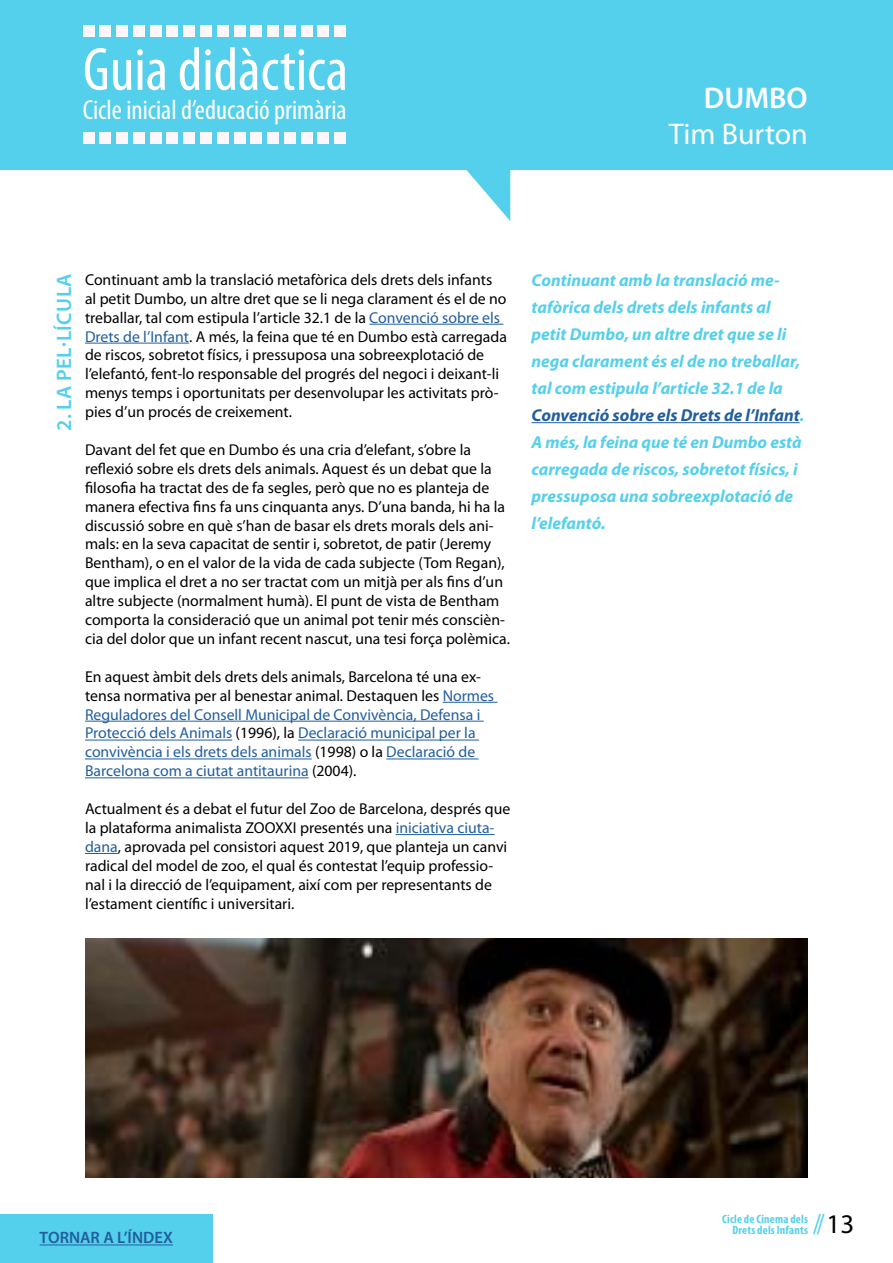
<style>
.page{position:relative;width:893px;height:1263px;background:#fff}
.page>*{position:absolute;margin:0;border:0;box-sizing:border-box;transform-origin:0 0}
.t1{font:condensed 61.5px "Myriad Pro";color:#fff}
.t2{font:30px "Myriad Pro";color:#fff}
.t3{font:600 30px "Myriad Pro";color:#fff}
.t4{font:28.5px "Minion Pro";color:#55d0ec}
.t5{font:condensed 27.75px "Myriad Pro";color:#fff}
.t6{font:600 21px "Myriad Pro";color:#55d0ec}
.t7{font:italic 700 17.25px/27px "Myriad Pro";color:#55d0ec}
.t8{font:600 16.5px "Myriad Pro";color:#215e9e}
.t9{font:15.75px/18.9px "Myriad Pro";color:#000}
.t10{font:15.75px/18.9px "Myriad Pro";color:#215e9e}
.t11{font:700 condensed 12px/10.5px "Myriad Pro";letter-spacing:.015em;color:#55d0ec;text-align:right}
.s1{color:#215e9e}
.s2{color:#000}
.s3{font-family:"Myriad Pro";font-size:27px;color:#000}
</style>
<div class="page">
<div style="left:0;top:0;width:893px;height:169px;background:#55d0ec"></div>
<svg style="left:459px;top:169px;width:51px;height:52px"></svg>
<div style="left:83px;top:26px;width:11px;height:11px;background:#fef7fa"></div>
<div style="left:100px;top:26px;width:11px;height:11px;background:#fef7fa"></div>
<div style="left:116px;top:26px;width:12px;height:11px;background:#fef7fa"></div>
<div style="left:133px;top:26px;width:12px;height:11px;background:#fef7fa"></div>
<div style="left:150px;top:26px;width:11px;height:11px;background:#fef7fa"></div>
<div style="left:167px;top:26px;width:11px;height:11px;background:#fef7fa"></div>
<div style="left:183px;top:26px;width:12px;height:11px;background:#fef7fa"></div>
<div style="left:200px;top:26px;width:12px;height:11px;background:#fef7fa"></div>
<div style="left:217px;top:26px;width:11px;height:11px;background:#fef7fa"></div>
<div style="left:234px;top:26px;width:11px;height:11px;background:#fef7fa"></div>
<div style="left:251px;top:26px;width:11px;height:11px;background:#fef7fa"></div>
<div style="left:267px;top:26px;width:12px;height:11px;background:#fef7fa"></div>
<div style="left:284px;top:26px;width:12px;height:11px;background:#fef7fa"></div>
<div style="left:301px;top:26px;width:11px;height:11px;background:#fef7fa"></div>
<div style="left:318px;top:26px;width:11px;height:11px;background:#fef7fa"></div>
<div style="left:334px;top:26px;width:12px;height:11px;background:#fef7fa"></div>
<div style="left:83px;top:132px;width:11px;height:12px;background:#fef7fa"></div>
<div style="left:100px;top:132px;width:11px;height:12px;background:#fef7fa"></div>
<div style="left:116px;top:132px;width:12px;height:12px;background:#fef7fa"></div>
<div style="left:133px;top:132px;width:12px;height:12px;background:#fef7fa"></div>
<div style="left:150px;top:132px;width:11px;height:12px;background:#fef7fa"></div>
<div style="left:167px;top:132px;width:11px;height:12px;background:#fef7fa"></div>
<div style="left:183px;top:132px;width:12px;height:12px;background:#fef7fa"></div>
<div style="left:200px;top:132px;width:12px;height:12px;background:#fef7fa"></div>
<div style="left:217px;top:132px;width:11px;height:12px;background:#fef7fa"></div>
<div style="left:234px;top:132px;width:11px;height:12px;background:#fef7fa"></div>
<div style="left:251px;top:132px;width:11px;height:12px;background:#fef7fa"></div>
<div style="left:267px;top:132px;width:12px;height:12px;background:#fef7fa"></div>
<div style="left:284px;top:132px;width:12px;height:12px;background:#fef7fa"></div>
<div style="left:301px;top:132px;width:11px;height:12px;background:#fef7fa"></div>
<div style="left:318px;top:132px;width:11px;height:12px;background:#fef7fa"></div>
<div style="left:334px;top:132px;width:12px;height:12px;background:#fef7fa"></div>
<div style="left:0;top:1214px;width:213px;height:49px;background:#55d0ec"></div>
<hr style="left:40px;top:1244px;width:133px;height:1px;background:#215e9e">
<hr style="left:369px;top:324px;width:134px;height:1px;background:#215e9e">
<hr style="left:85px;top:343px;width:104px;height:1px;background:#215e9e">
<hr style="left:443px;top:702px;width:54px;height:1px;background:#215e9e">
<hr style="left:85px;top:721px;width:399px;height:1px;background:#215e9e">
<hr style="left:85px;top:740px;width:147px;height:1px;background:#215e9e">
<hr style="left:298px;top:740px;width:181px;height:1px;background:#215e9e">
<hr style="left:85px;top:758px;width:227px;height:1px;background:#215e9e">
<hr style="left:386px;top:758px;width:93px;height:1px;background:#215e9e">
<hr style="left:85px;top:777px;width:224px;height:1px;background:#215e9e">
<hr style="left:396px;top:834px;width:98px;height:1px;background:#215e9e">
<hr style="left:85px;top:853px;width:33px;height:1px;background:#215e9e">
<hr style="left:531px;top:422px;width:269px;height:1px;background:#215e9e">
<img style="left:85px;top:938px;width:723px;height:240px">
<h1 class="t1" style="left:83px;top:32px;width:267px">Guia didàctica</h1>
<h3 class="t5" style="left:83px;top:93px;width:265px">Cicle inicial d’educació primària</h3>
<h2 class="t3" style="left:704px;top:78px;width:105px">DUMBO</h2>
<h2 class="t2" style="left:669px;top:115px;width:141px">Tim Burton</h2>
<p class="t9" style="left:85px;top:270px;width:423px">Continuant amb la translació metafòrica dels drets dels infants al petit Dumbo, un altre dret que se li nega clarament és el de no treballar, tal com estipula l’article 32.1 de la <span class="s1">Convenció sobre els Drets de l’Infant</span>. A més, la feina que té en Dumbo està carregada de riscos, sobretot físics, i pressuposa una sobreexplotació de l’elefantó, fent-lo responsable del progrés del negoci i deixant-li menys temps i oportunitats per desenvolupar les activitats prò&shy;pies d’un procés de creixement.</p>
<p class="t9" style="left:85px;top:440px;width:426px">Davant del fet que en Dumbo és una cria d’elefant, s’obre la reflexió sobre els drets dels animals. Aquest és un debat que la filosofia ha tractat des de fa segles, però que no es planteja de manera efectiva fins fa uns cinquanta anys. D’una banda, hi ha la discussió sobre en què s’han de basar els drets morals dels ani&shy;mals: en la seva capacitat de sentir i, sobretot, de patir (Jeremy Bentham), o en el valor de la vida de cada subjecte (Tom Regan), que implica el dret a no ser tractat com un mitjà per als fins d’un altre subjecte (normalment humà). El punt de vista de Bentham comporta la consideració que un animal pot tenir més conscièn&shy;cia del dolor que un infant recent nascut, una tesi força polèmica.</p>
<p class="t10" style="left:85px;top:667px;width:411px"><span class="s2">En aquest àmbit dels drets dels animals, Barcelona té una ex&shy;tensa normativa per al benestar animal. Destaquen les</span> Normes Reguladores del Consell Municipal de Convivència, Defensa i Protecció dels Animals <span class="s2">(1996), la</span> Declaració municipal per la convivència i els drets dels animals <span class="s2">(1998) o la</span> Declaració de Barcelona com a ciutat antitaurina <span class="s2">(2004).</span></p>
<p class="t9" style="left:85px;top:799px;width:427px">Actualment és a debat el futur del Zoo de Barcelona, després que la plataforma animalista ZOOXXI presentés una <span class="s1">iniciativa ciuta&shy;dana</span>, aprovada pel consistori aquest 2019, que planteja un canvi radical del model de zoo, el qual és contestat l’equip professio&shy;nal i la direcció de l’equipament, així com per representants de l’estament científic i universitari.</p>
<h3 class="t6" style="left:51px;top:431px;width:157px;rotate:-90deg">2. la pel·lícula</h3>
<p class="t7" style="left:531px;top:266px;width:274px">Continuant amb la translació me&shy;tafòrica dels drets dels infants al petit Dumbo, un altre dret que se li nega clarament és el de no treballar, tal com estipula l’article 32.1 de la <span class="s1">Convenció sobre els Drets de l’Infant</span>.<br>A més, la feina que té en Dumbo està carregada de riscos, sobretot físics, i pressuposa una sobreexplotació de l’elefantó.</p>
<p class="t8" style="left:40px;top:1227px;width:135px">TORNAR A L’ÍNDEX</p>
<h3 class="t4" style="left:812px;top:1204px;width:43px">//<span class="s3">13</span></h3>
<p class="t11" style="left:722px;top:1213px;width:87px">Cicle de Cinema dels<br>Drets dels Infants</p>
</div>
